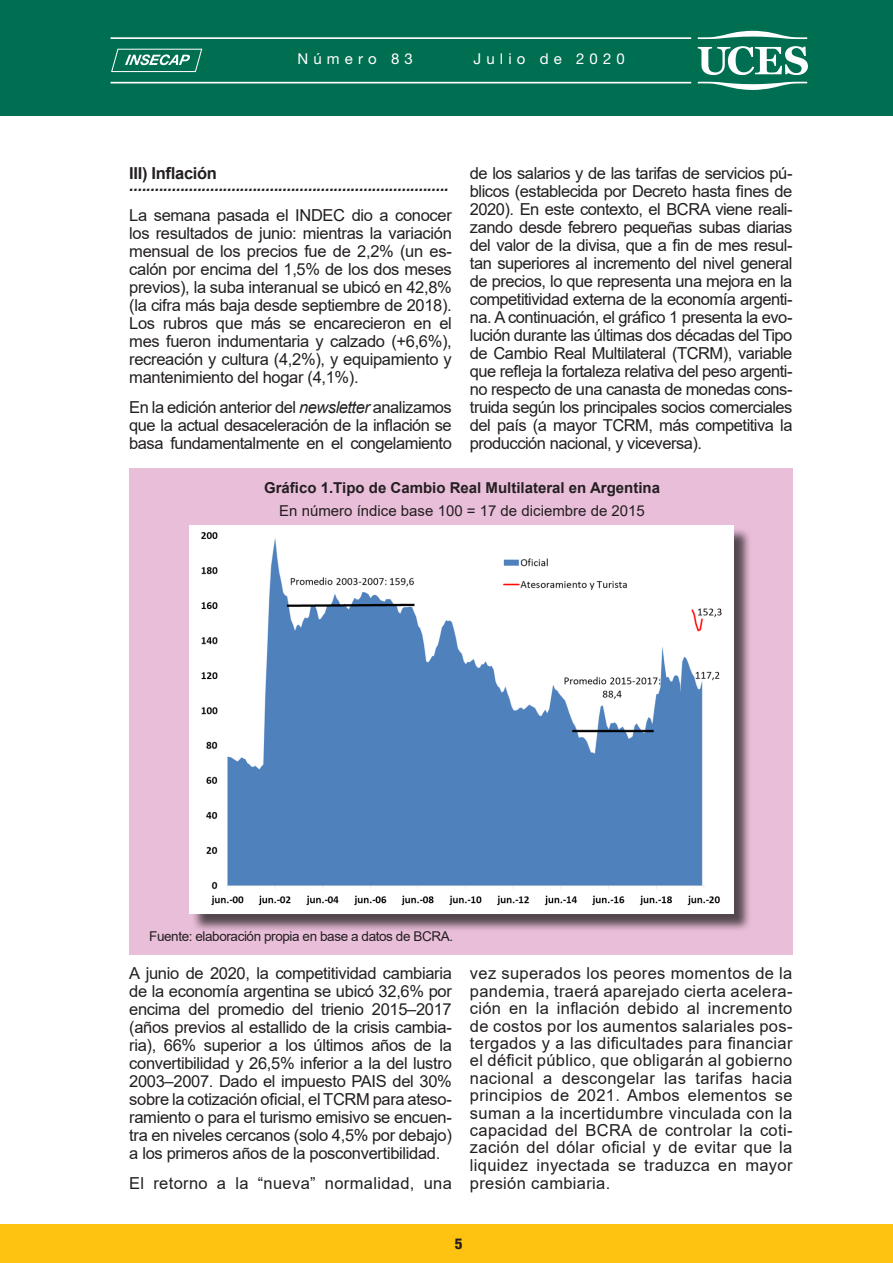
<style>
.page{position:relative;width:893px;height:1263px;background:#fff}
.page>*{position:absolute;margin:0;border:0;box-sizing:border-box;transform-origin:0 0}
.t1{font:16.5px/18px "Arial";letter-spacing:-.02em;color:#231f20;text-align:justify}
.t2{font:italic 700 16.5px "Arial";color:#231f20}
.t3{font:16.5px "Arial";letter-spacing:.02em;color:#231f20}
.t4{font:700 16.5px "Arial";letter-spacing:-.02em;color:#231f20}
.t5{font:700 15px "Arial";color:#231f20}
.t6{font:15px "Arial";color:#231f20}
.t7{font:15px "Helvetica Neue LT Pro";letter-spacing:.34em;color:#fff}
.t8{font:800 condensed 15px "Helvetica Neue LT Pro";color:#231f20}
.t9{font:13.5px "Arial";letter-spacing:-.03em;color:#231f20}
.s1{font-style:italic}
</style>
<div class="page">
<div style="left:0;top:0;width:893px;height:116px;background:#006e51"></div>
<div style="left:0;top:1225px;width:893px;height:38px;background:#fec210"></div>
<svg style="left:111px;top:49px;width:91px;height:23px"></svg>
<svg style="left:698px;top:82px;width:109px;height:8px"></svg>
<svg style="left:698px;top:31px;width:109px;height:8px"></svg>
<svg style="left:698px;top:46px;width:110px;height:29px"></svg>
<hr style="left:111px;top:37px;width:580px;height:2px;background:#fff">
<hr style="left:111px;top:82px;width:580px;height:1px;background:#fff">
<div style="left:129px;top:469px;width:663px;height:486px;background:#e9bed9"></div>
<div style="left:191px;top:527px;width:561px;height:405px;background:#231f20;opacity:.75"></div>
<div style="left:189px;top:525px;width:544px;height:388px;background:#fff"></div>
<img style="left:201px;top:532px;width:521px;height:374px">
<p class="t7" style="left:298px;top:50px;width:117px">Número 83</p>
<p class="t7" style="left:474px;top:50px;width:153px">Julio de 2020</p>
<p class="t4" style="left:129px;top:161px;width:89px">III) Inflación</p>
<p class="t2" style="left:129px;top:174px;width:321px">...........................................................................</p>
<p class="t1" style="left:129px;top:206px;width:324px">La semana pasada el INDEC dio a conocer los resultados de junio: mientras la variación mensual de los precios fue de 2,2% (un es&shy;calón por encima del 1,5% de los dos meses previos), la suba interanual se ubicó en 42,8% (la cifra más baja desde septiembre de 2018).<br>Los rubros que más se encarecieron en el mes fueron indumentaria y calzado (+6,6%), recreación y cultura (4,2%), y equipamiento y mantenimiento del hogar (4,1%).</p>
<p class="t1" style="left:129px;top:398px;width:324px">En la edición anterior del <span class="s1">newsletter</span> analizamos que la actual desaceleración de la inflación se basa fundamentalmente en el congelamiento</p>
<p class="t1" style="left:470px;top:164px;width:324px">de los salarios y de las tarifas de servicios pú&shy;blicos (establecida por Decreto hasta fines de 2020). En este contexto, el BCRA viene reali&shy;zando desde febrero pequeñas subas diarias del valor de la divisa, que a fin de mes resul&shy;tan superiores al incremento del nivel general de precios, lo que representa una mejora en la competitividad externa de la economía argenti&shy;na. A continuación, el gráfico 1 presenta la evo&shy;lución durante las últimas dos décadas del Tipo de Cambio Real Multilateral (TCRM), variable que refleja la fortaleza relativa del peso argenti&shy;no respecto de una canasta de monedas cons&shy;truida según los principales socios comerciales del país (a mayor TCRM, más competitiva la producción nacional, y viceversa).</p>
<p class="t5" style="left:264px;top:478px;width:397px">Gráfico 1.Tipo de Cambio Real Multilateral en Argentina</p>
<p class="t6" style="left:279px;top:500px;width:367px">En número índice base 100 = 17 de diciembre de 2015</p>
<p class="t9" style="left:149px;top:927px;width:305px">Fuente: elaboración propia en base a datos de BCRA.</p>
<p class="t1" style="left:129px;top:964px;width:324px">A junio de 2020, la competitividad cambiaria de la economía argentina se ubicó 32,6% por encima del promedio del trienio 2015–2017 (años previos al estallido de la crisis cambia&shy;ria), 66% superior a los últimos años de la convertibilidad y 26,5% inferior a la del lustro 2003–2007. Dado el impuesto PAIS del 30% sobre la cotización oficial, el TCRM para ateso&shy;ramiento o para el turismo emisivo se encuen&shy;tra en niveles cercanos (solo 4,5% por debajo) a los primeros años de la posconvertibilidad.</p>
<p class="t3" style="left:129px;top:1172px;width:324px">El retorno a la “nueva” normalidad, una</p>
<p class="t1" style="left:470px;top:965px;width:324px;line-height:17.4px">vez superados los peores momentos de la pandemia, traerá aparejado cierta acelera&shy;ción en la inflación debido al incremento de costos por los aumentos salariales pos&shy;tergados y a las dificultades para financiar el déficit público, que obligarán al gobierno nacional a descongelar las tarifas hacia principios de 2021. Ambos elementos se suman a la incertidumbre vinculada con la capacidad del BCRA de controlar la coti&shy;zación del dólar oficial y de evitar que la liquidez inyectada se traduzca en mayor presión cambiaria.</p>
<p class="t8" style="left:455px;top:1234px;width:9px">5</p>
</div>
